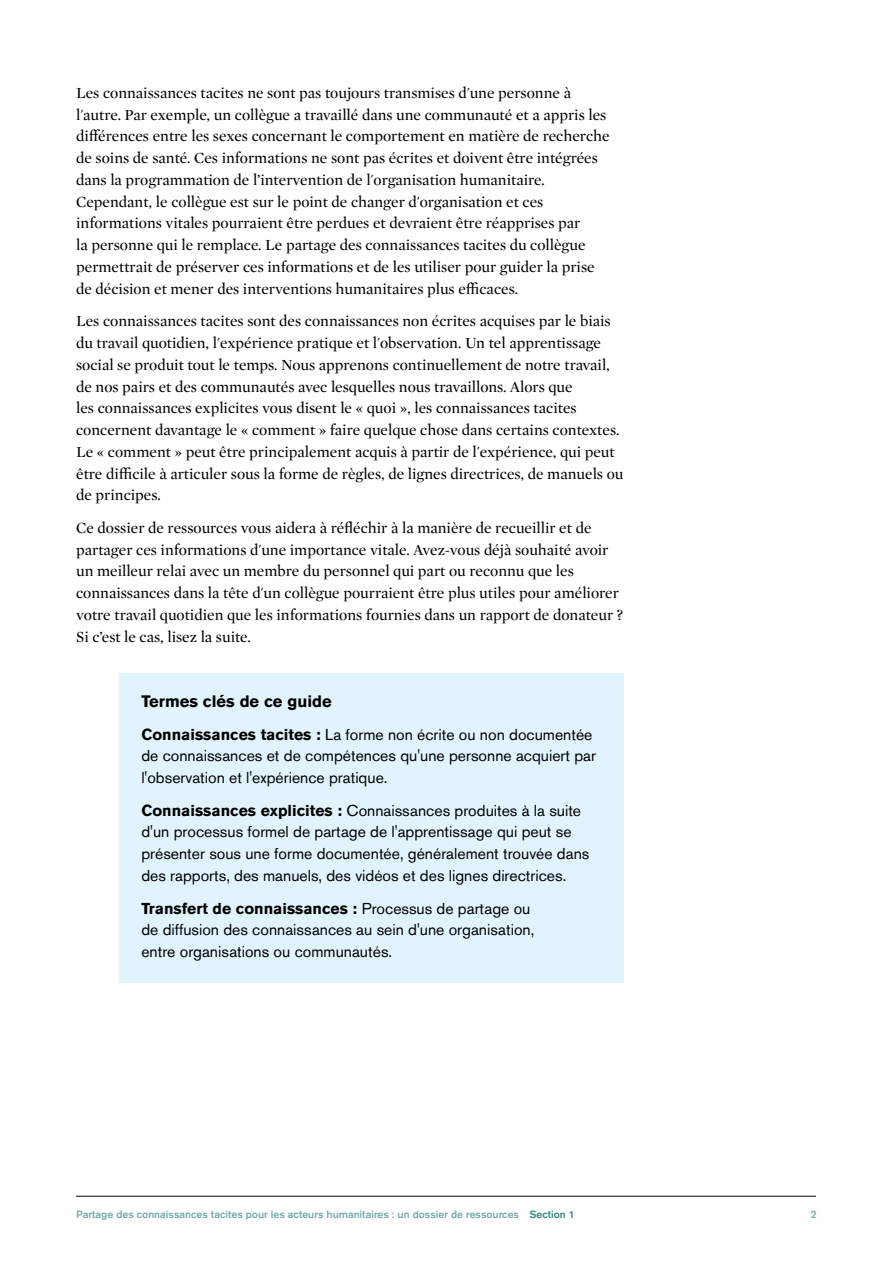
<style>
.page{position:relative;width:893px;height:1263px;background:#fff}
.page>*{position:absolute;margin:0;border:0;box-sizing:border-box;transform-origin:0 0}
.t1{font:700 16.5px "Akzidenz Grotesk Std";color:#000}
.t2{font:15.75px/21.8px "Mercury Display";color:#000}
.t3{font:15.75px/21.8px "Akzidenz Grotesk Std";color:#000}
.t4{font:500 10.5px "Akzidenz Grotesk Std";color:#74aaa7}
.s1{font-weight:700}
.s2{color:#33887d}
</style>
<div class="page">
<hr style="left:76px;top:1196px;width:740px;height:1px;background:#000">
<div style="left:120px;top:673px;width:504px;height:136px;background:#e1f4fd"></div>
<div style="left:120px;top:782px;width:504px;height:125px;background:#e1f4fd"></div>
<div style="left:120px;top:880px;width:504px;height:103px;background:#e1f4fd"></div>
<p class="t2" style="left:76px;top:81px;width:535px">Les connaissances tacites ne sont pas toujours transmises d'une personne à l'autre. Par exemple, un collègue a travaillé dans une communauté et a appris les différences entre les sexes concernant le comportement en matière de recherche de soins de santé. Ces informations ne sont pas écrites et doivent être intégrées dans la programmation de l’intervention de l'organisation humanitaire.<br>Cependant, le collègue est sur le point de changer d'organisation et ces informations vitales pourraient être perdues et devraient être réapprises par<br>la personne qui le remplace. Le partage des connaissances tacites du collègue permettrait de préserver ces informations et de les utiliser pour guider la prise de décision et mener des interventions humanitaires plus efficaces.</p>
<p class="t2" style="left:76px;top:310px;width:549px">Les connaissances tacites sont des connaissances non écrites acquises par le biais du travail quotidien, l'expérience pratique et l'observation. Un tel apprentissage social se produit tout le temps. Nous apprenons continuellement de notre travail, de nos pairs et des communautés avec lesquelles nous travaillons. Alors que<br>les connaissances explicites vous disent le « quoi », les connaissances tacites concernent davantage le « comment » faire quelque chose dans certains contextes.<br>Le « comment » peut être principalement acquis à partir de l'expérience, qui peut être difficile à articuler sous la forme de règles, de lignes directrices, de manuels ou de principes.</p>
<p class="t2" style="left:76px;top:516px;width:548px">Ce dossier de ressources vous aidera à réfléchir à la manière de recueillir et de partager ces informations d'une importance vitale. Avez-vous déjà souhaité avoir un meilleur relai avec un membre du personnel qui part ou reconnu que les connaissances dans la tête d'un collègue pourraient être plus utiles pour améliorer votre travail quotidien que les informations fournies dans un rapport de donateur ?<br>Si c’est le cas, lisez la suite.</p>
<p class="t1" style="left:141px;top:692px;width:192px">Termes clés de ce guide</p>
<p class="t3" style="left:141px;top:723px;width:456px"><span class="s1">Connaissances tacites :</span> La forme non écrite ou non documentée de connaissances et de compétences qu'une personne acquiert par l'observation et l'expérience pratique.</p>
<p class="t3" style="left:141px;top:799px;width:450px"><span class="s1">Connaissances explicites :</span> Connaissances produites à la suite d'un processus formel de partage de l'apprentissage qui peut se présenter sous une forme documentée, généralement trouvée dans des rapports, des manuels, des vidéos et des lignes directrices.</p>
<p class="t3" style="left:141px;top:897px;width:394px"><span class="s1">Transfert de connaissances :</span> Processus de partage ou de diffusion des connaissances au sein d'une organisation, entre organisations ou communautés.</p>
<p class="t4" style="left:76px;top:1208px;width:500px">Partage des connaissances tacites pour les acteurs humanitaires : un dossier de ressources <span class="s2">Section 1</span></p>
<p class="t4" style="left:811px;top:1208px;width:7px">2</p>
</div>
